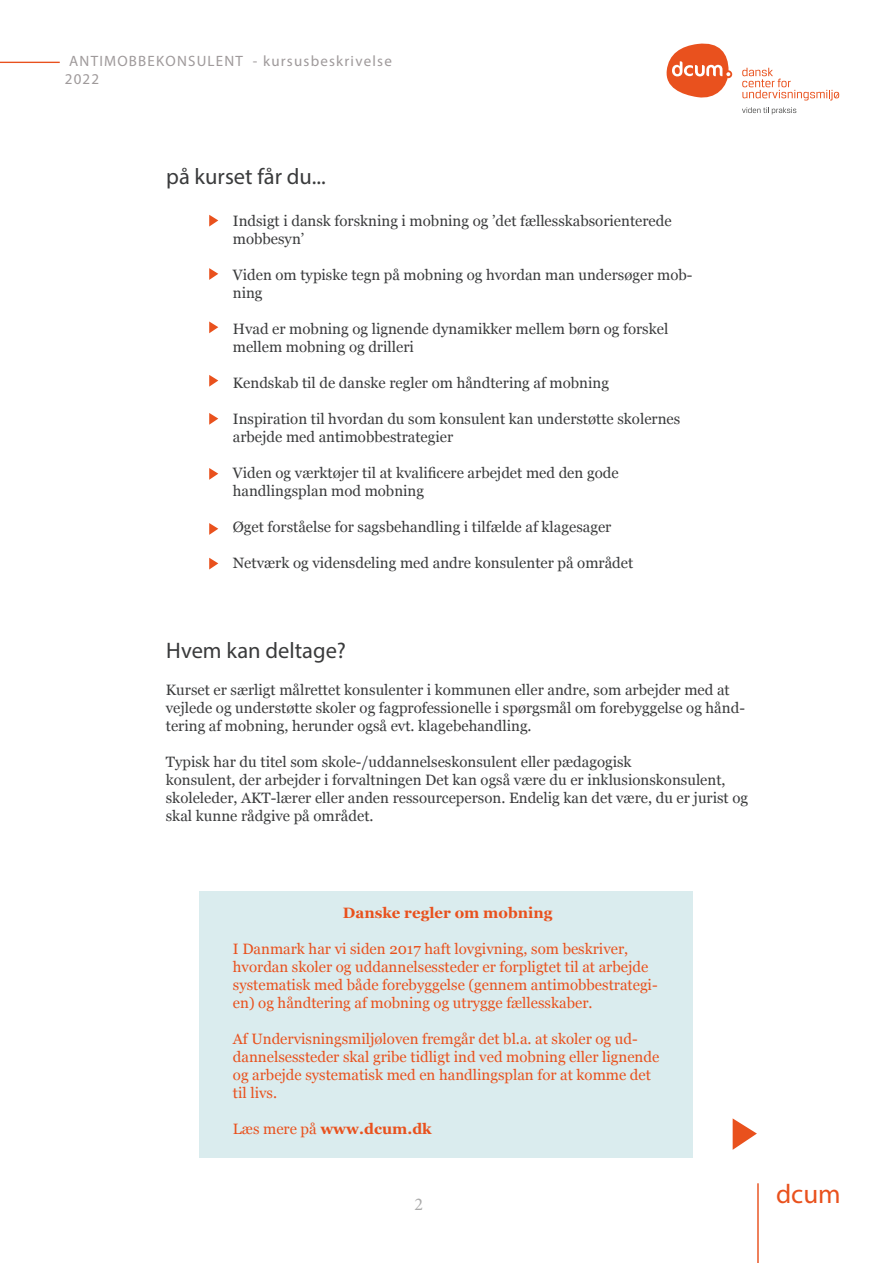
<style>
.page{position:relative;width:893px;height:1263px;background:#fff}
.page>*{position:absolute;margin:0;border:0;box-sizing:border-box;transform-origin:0 0}
.t1{font:27px "Myriad Pro";color:#e9511d}
.t2{font:22.5px "Myriad Pro";color:#3a3b3c}
.t3{font:18px "Minion Pro";color:#aaa}
.t4{font:15px/18px "Georgia";color:#3a3b3c}
.t5{font:15px/18px "Georgia";color:#e9511d}
.t6{font:700 15px "Georgia";color:#e9511d}
.t7{font:15px/17.4px "Myriad Pro";letter-spacing:.08em;color:#9f9a9b}
.s1{font-weight:400}
</style>
<div class="page">
<hr style="left:0;top:62px;width:60px;height:1px;background:#e8511e">
<svg style="left:742px;top:68px;width:97px;height:32px"></svg>
<svg style="left:742px;top:107px;width:54px;height:7px"></svg>
<svg style="left:667px;top:44px;width:63px;height:54px"></svg>
<hr style="left:757px;top:1183px;width:2px;height:80px;background:#e8511e">
<svg style="left:209px;top:215px;width:9px;height:12px"></svg>
<svg style="left:209px;top:268px;width:9px;height:12px"></svg>
<svg style="left:209px;top:321px;width:9px;height:12px"></svg>
<svg style="left:209px;top:375px;width:9px;height:12px"></svg>
<svg style="left:209px;top:413px;width:9px;height:12px"></svg>
<svg style="left:209px;top:468px;width:9px;height:12px"></svg>
<svg style="left:209px;top:523px;width:9px;height:12px"></svg>
<svg style="left:209px;top:558px;width:9px;height:11px"></svg>
<div style="left:200px;top:891px;width:493px;height:266px;background:#daecee"></div>
<svg style="left:733px;top:1118px;width:24px;height:32px"></svg>
<p class="t7" style="left:65px;top:52px;width:328px">ANTIMOBBEKONSULENT - kursusbeskrivelse<br>2022</p>
<h2 class="t2" style="left:166px;top:162px;width:161px">på kurset får du...</h2>
<p class="t4" style="left:233px;top:211px;width:440px">Indsigt i dansk forskning i mobning og ’det fællesskabsorienterede mobbesyn’</p>
<p class="t4" style="left:233px;top:265px;width:461px">Viden om typiske tegn på mobning og hvordan man undersøger mob&shy;ning</p>
<p class="t4" style="left:233px;top:319px;width:437px">Hvad er mobning og lignende dynamikker mellem børn og forskel mellem mobning og drilleri</p>
<p class="t4" style="left:233px;top:373px;width:378px">Kendskab til de danske regler om håndtering af mobning</p>
<p class="t4" style="left:233px;top:409px;width:449px">Inspiration til hvordan du som konsulent kan understøtte skolernes arbejde med antimobbestrategier</p>
<p class="t4" style="left:233px;top:463px;width:387px">Viden og værktøjer til at kvalificere arbejdet med den gode handlingsplan mod mobning</p>
<p class="t4" style="left:233px;top:517px;width:380px">Øget forståelse for sagsbehandling i tilfælde af klagesager</p>
<p class="t4" style="left:233px;top:553px;width:402px">Netværk og vidensdeling med andre konsulenter på området</p>
<h2 class="t2" style="left:166px;top:637px;width:181px">Hvem kan deltage?</h2>
<p class="t4" style="left:166px;top:680px;width:581px">Kurset er særligt målrettet konsulenter i kommunen eller andre, som arbejder med at vejlede og understøtte skoler og fagprofessionelle i spørgsmål om forebyggelse og hånd&shy;tering af mobning, herunder også evt. klagebehandling.</p>
<p class="t4" style="left:166px;top:752px;width:584px">Typisk har du titel som skole-/uddannelseskonsulent eller pædagogisk<br>konsulent, der arbejder i forvaltningen Det kan også være du er inklusionskonsulent, skoleleder, AKT-lærer eller anden ressourceperson. Endelig kan det være, du er jurist og skal kunne rådgive på området.</p>
<p class="t6" style="left:343px;top:902px;width:211px">Danske regler om mobning</p>
<p class="t5" style="left:233px;top:939px;width:426px">I Danmark har vi siden 2017 haft lovgivning, som beskriver, hvordan skoler og uddannelsessteder er forpligtet til at arbejde systematisk med både forebyggelse (gennem antimobbestrategi&shy;en) og håndtering af mobning og utrygge fællesskaber.</p>
<p class="t5" style="left:233px;top:1029px;width:428px">Af Undervisningsmiljøloven fremgår det bl.a. at skoler og ud&shy;dannelsessteder skal gribe tidligt ind ved mobning eller lignende og arbejde systematisk med en handlingsplan for at komme det til livs.</p>
<p class="t6" style="left:233px;top:1118px;width:200px"><span class="s1">Læs mere på</span> www.dcum.dk</p>
<p class="t3" style="left:415px;top:1192px;width:10px">2</p>
<h1 class="t1" style="left:776px;top:1177px;width:66px">dcum</h1>
</div>
